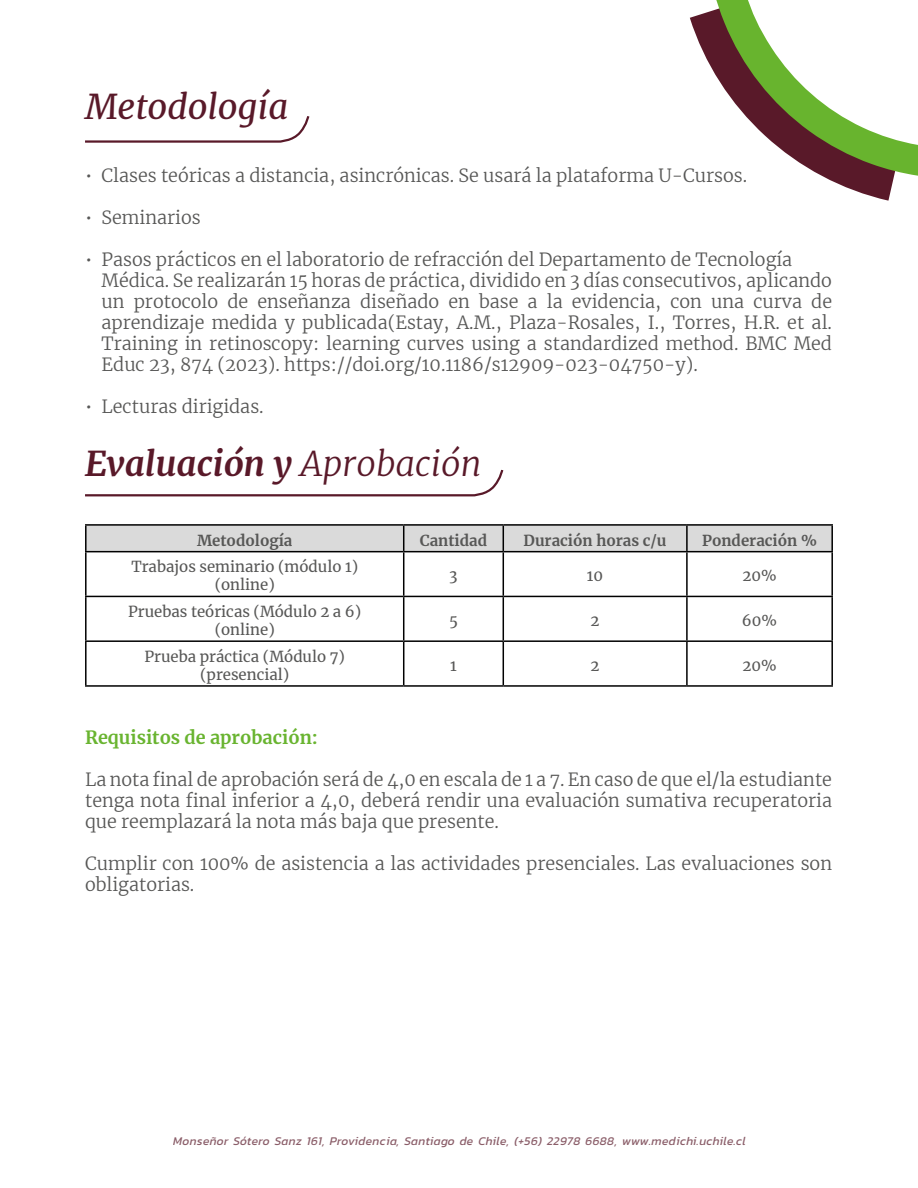
<style>
.page{position:relative;width:918px;height:1188px;background:#fff}
.page>*{position:absolute;margin:0;border:0;box-sizing:border-box;transform-origin:0 0}
.t1{font:italic 700 34.5px "Merriweather";color:#591929}
.t2{font:italic 34.5px "Merriweather";color:#591929}
.t3{font:300 18px/21px "Merriweather";color:#575756}
.t4{font:700 18px "Merriweather";color:#69b430}
.t5{font:15px/18px "Merriweather";color:#575756;text-align:center}
.t6{font:700 15px "Merriweather";color:#575756}
.t7{font:italic 12px "Kanit";letter-spacing:.025em;color:#591929}
.s1{font-weight:300}
</style>
<div class="page">
<svg style="left:690px;top:0;width:228px;height:201px"></svg>
<hr style="left:85px;top:524px;width:319px;height:2px;background:#000">
<hr style="left:85px;top:526px;width:2px;height:25px;background:#000">
<hr style="left:404px;top:524px;width:99px;height:2px;background:#000">
<hr style="left:503px;top:524px;width:184px;height:2px;background:#000">
<svg style="left:86px;top:525px;width:745px;height:26px;background:#d3d3d3"></svg>
<hr style="left:687px;top:524px;width:146px;height:2px;background:#000">
<hr style="left:686px;top:526px;width:2px;height:25px;background:#000">
<hr style="left:831px;top:526px;width:2px;height:25px;background:#000">
<hr style="left:85px;top:551px;width:319px;height:1px;background:#000">
<hr style="left:85px;top:552px;width:2px;height:44px;background:#000">
<hr style="left:404px;top:551px;width:99px;height:1px;background:#000">
<hr style="left:403px;top:552px;width:1px;height:44px;background:#000">
<hr style="left:503px;top:551px;width:184px;height:1px;background:#000">
<hr style="left:503px;top:552px;width:1px;height:44px;background:#000">
<hr style="left:687px;top:551px;width:146px;height:1px;background:#000">
<hr style="left:686px;top:552px;width:2px;height:44px;background:#000">
<hr style="left:831px;top:552px;width:2px;height:44px;background:#000">
<hr style="left:85px;top:596px;width:319px;height:1px;background:#000">
<hr style="left:85px;top:597px;width:2px;height:43px;background:#000">
<hr style="left:404px;top:596px;width:99px;height:1px;background:#000">
<hr style="left:403px;top:597px;width:1px;height:43px;background:#000">
<hr style="left:503px;top:596px;width:184px;height:1px;background:#000">
<hr style="left:503px;top:597px;width:1px;height:43px;background:#000">
<hr style="left:687px;top:596px;width:146px;height:1px;background:#000">
<hr style="left:686px;top:597px;width:2px;height:43px;background:#000">
<hr style="left:831px;top:597px;width:2px;height:43px;background:#000">
<hr style="left:85px;top:640px;width:319px;height:2px;background:#000">
<hr style="left:85px;top:642px;width:2px;height:43px;background:#000">
<hr style="left:404px;top:640px;width:99px;height:2px;background:#000">
<hr style="left:403px;top:642px;width:1px;height:43px;background:#000">
<hr style="left:503px;top:640px;width:184px;height:2px;background:#000">
<hr style="left:503px;top:642px;width:1px;height:43px;background:#000">
<hr style="left:687px;top:640px;width:146px;height:2px;background:#000">
<hr style="left:686px;top:642px;width:2px;height:43px;background:#000">
<hr style="left:831px;top:642px;width:2px;height:43px;background:#000">
<hr style="left:85px;top:685px;width:319px;height:2px;background:#000">
<hr style="left:404px;top:685px;width:99px;height:2px;background:#000">
<hr style="left:503px;top:685px;width:184px;height:2px;background:#000">
<hr style="left:687px;top:685px;width:146px;height:2px;background:#000">
<svg style="left:85px;top:116px;width:225px;height:27px"></svg>
<svg style="left:85px;top:469px;width:419px;height:28px"></svg>
<h1 class="t2" style="left:85px;top:83px;width:205px">Metodología</h1>
<p class="t3" style="left:85px;top:165px;width:664px">• Clases teóricas a distancia, asincrónicas. Se usará la plataforma U-Cursos.</p>
<p class="t3" style="left:85px;top:207px;width:117px">• Seminarios</p>
<p class="t3" style="left:102px;top:249px;width:732px;text-indent:-17px">• Pasos prácticos en el laboratorio de refracción del Departamento de Tecnología Médica. Se realizarán 15 horas de práctica, dividido en 3 días consecutivos, aplicando un protocolo de enseñanza diseñado en base a la evidencia, con una curva de aprendizaje medida y publicada(Estay, A.M., Plaza-Rosales, I., Torres, H.R. et al.<br>Training in retinoscopy: learning curves using a standardized method. BMC Med Educ 23, 874 (2023). https://doi.org/10.1186/s12909-023-04750-y).</p>
<p class="t3" style="left:85px;top:396px;width:180px">• Lecturas dirigidas.</p>
<h1 class="t1" style="left:85px;top:440px;width:398px">Evaluación y <span class="s1">Aprobación</span></h1>
<p class="t6" style="left:197px;top:530px;width:97px">Metodología</p>
<p class="t6" style="left:420px;top:530px;width:69px">Cantidad</p>
<p class="t6" style="left:524px;top:530px;width:144px">Duración horas c/u</p>
<p class="t6" style="left:702px;top:530px;width:116px">Ponderación %</p>
<p class="t5" style="left:131px;top:558px;width:228px">Trabajos seminario (módulo 1) (online)</p>
<p class="t5" style="left:449px;top:567px;width:10px">3</p>
<p class="t5" style="left:587px;top:567px;width:18px">10</p>
<p class="t5" style="left:742px;top:567px;width:36px">20%</p>
<p class="t5" style="left:128px;top:602px;width:235px">Pruebas teóricas (Módulo 2 a 6) (online)</p>
<p class="t5" style="left:144px;top:647px;width:202px">Prueba práctica (Módulo 7) (presencial)</p>
<p class="t5" style="left:449px;top:611px;width:10px">5</p>
<p class="t5" style="left:591px;top:611px;width:10px">2</p>
<p class="t5" style="left:742px;top:611px;width:37px">60%</p>
<p class="t5" style="left:450px;top:656px;width:8px">1</p>
<p class="t5" style="left:591px;top:656px;width:10px">2</p>
<p class="t5" style="left:742px;top:656px;width:36px">20%</p>
<p class="t4" style="left:85px;top:725px;width:235px">Requisitos de aprobación:</p>
<p class="t3" style="left:85px;top:768px;width:749px;text-align:justify">La nota final de aprobación será de 4,0 en escala de 1 a 7. En caso de que el/la estudiante tenga nota final inferior a 4,0, deberá rendir una evaluación sumativa recuperatoria que reemplazará la nota más baja que presente.</p>
<p class="t3" style="left:85px;top:852px;width:749px">Cumplir con 100% de asistencia a las actividades presenciales. Las evaluaciones son obligatorias.</p>
<p class="t7" style="left:173px;top:1132px;width:574px">Monseñor Sótero Sanz 161, Providencia, Santiago de Chile, (+56) 22978 6688, www.medichi.uchile.cl</p>
</div>
